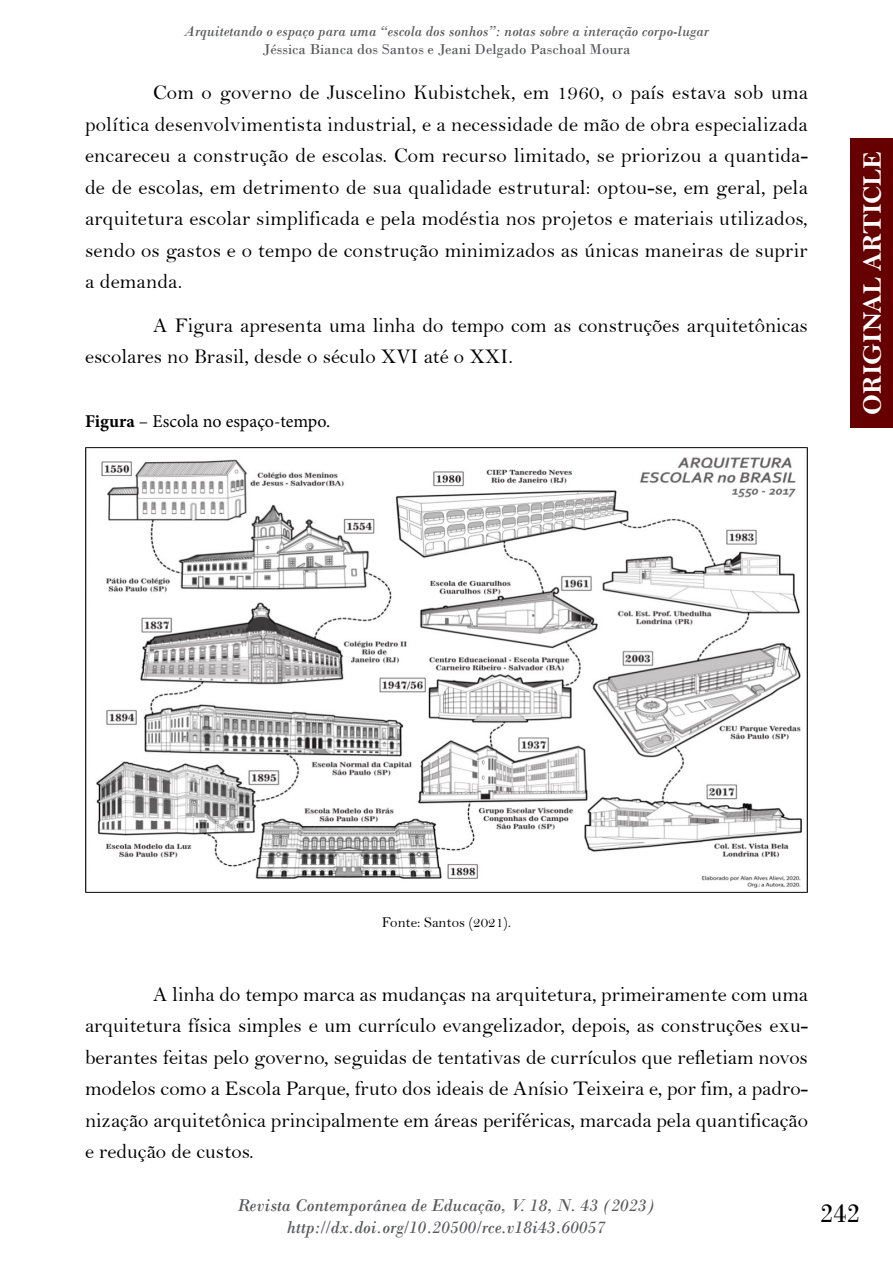
<style>
.page{position:relative;width:893px;height:1263px;background:#fff}
.page>*{position:absolute;margin:0;border:0;box-sizing:border-box;transform-origin:0 0}
.t1{font:27px "Bell MT Bold";color:#fff}
.t2{font:27px "Bodoni";color:#000}
.t3{font:21px/31.5px "Bell";color:#000;text-align:justify}
.t4{font:italic 18px/21.6px "Bodoni";color:#58595b;text-align:center}
.t5{font:18px "Minion Pro";color:#000}
.t6{font:italic 15px "Bodoni";color:#58595b}
.t7{font:15px "Bodoni";color:#58595b}
.t8{font:15px "Bell";color:#000}
.s1{font-weight:700}
</style>
<div class="page">
<div style="left:850px;top:138px;width:43px;height:289px;background:#600"></div>
<img style="left:85px;top:447px;width:723px;height:445px">
<p class="t6" style="left:184px;top:22px;width:527px">Arquitetando o espaço para uma “escola dos sonhos”: notas sobre a interação corpo-lugar</p>
<p class="t7" style="left:262px;top:40px;width:370px">Jéssica Bianca dos Santos e Jeani Delgado Paschoal Moura</p>
<p class="t3" style="left:85px;top:77px;width:724px;text-indent:68px">Com o governo de Juscelino Kubistchek, em 1960, o país estava sob uma política desenvolvimentista industrial, e a necessidade de mão de obra especializada encareceu a construção de escolas. Com recurso limitado, se priorizou a quantida&shy;de de escolas, em detrimento de sua qualidade estrutural: optou-se, em geral, pela arquitetura escolar simplificada e pela modéstia nos projetos e materiais utilizados, sendo os gastos e o tempo de construção minimizados as únicas maneiras de suprir a demanda.</p>
<p class="t3" style="left:85px;top:309px;width:724px;text-indent:68px">A Figura apresenta uma linha do tempo com as construções arquitetônicas escolares no Brasil, desde o século XVI até o XXI.</p>
<p class="t5" style="left:85px;top:409px;width:247px"><span class="s1">Figura</span> – Escola no espaço-tempo.</p>
<p class="t1" style="left:856px;top:415px;width:265px;rotate:-90deg">ORIGINAL ARTICLE</p>
<p class="t8" style="left:382px;top:913px;width:131px">Fonte: Santos (2021).</p>
<p class="t3" style="left:85px;top:978px;width:724px;text-indent:68px">A linha do tempo marca as mudanças na arquitetura, primeiramente com uma arquitetura física simples e um currículo evangelizador, depois, as construções exu&shy;berantes feitas pelo governo, seguidas de tentativas de currículos que refletiam novos modelos como a Escola Parque, fruto dos ideais de Anísio Teixeira e, por fim, a padro&shy;nização arquitetônica principalmente em áreas periféricas, marcada pela quantificação e redução de custos.</p>
<p class="t4" style="left:237px;top:1194px;width:420px">Revista Contemporânea de Educação, V. 18, N. 43 (2023) http://dx.doi.org/10.20500/rce.v18i43.60057</p>
<p class="t2" style="left:820px;top:1197px;width:41px">242</p>
</div>
